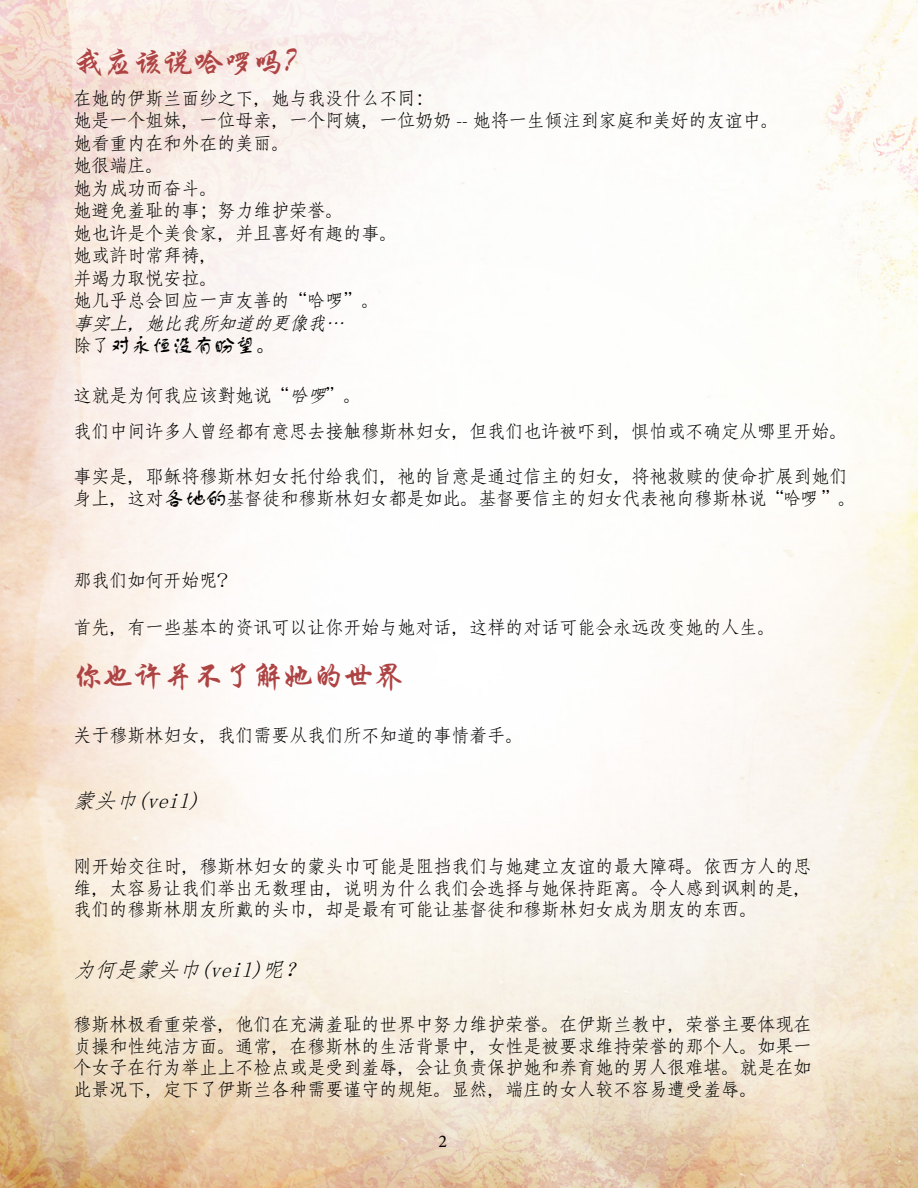
<style>
.page{position:relative;width:918px;height:1188px;background:#fff}
.page>*{position:absolute;margin:0;border:0;box-sizing:border-box;transform-origin:0 0}
.t1{font:700 30px "ST Xingkai SC";color:#ae4343}
.t2{font:italic 21px "Fang Song";color:#000}
.t3{font:21px "FZSTK GBK1 0";color:#000}
.t4{font:18px/22.5px "Adobe Fangsong Std";color:#000}
.t5{font:italic 18px "Adobe Fangsong Std";color:#000}
.t6{font:18px "Minion Pro";color:#000}
.s1{font-family:"Adobe Fangsong Std";font-size:18px}
.s2{font-family:"Adobe Fangsong Std"}
.s3{font-style:italic}
.s4{font-family:"FZSTK GBK1 0";font-size:21px}
</style>
<div class="page">
<img style="left:0;top:0;width:918px;height:1188px">
<h1 class="t1" style="left:73px;top:43px;width:241px">我应该说哈啰吗？</h1>
<p class="t4" style="left:73px;top:87px;width:707px">在她的伊斯兰面纱之下，她与我没什么不同：<br>她是一个姐妹，一位母亲，一个阿姨，一位奶奶 -- 她将一生倾注到家庭和美好的友谊中。她看重内在和外在的美丽。<br>她很端庄。<br>她为成功而奋斗。<br>她避免羞耻的事；努力维护荣誉。<br>她也许是个美食家，并且喜好有趣的事。<br>她或許时常拜祷，<br>并竭力取悦安拉。<br>她几乎总会回应一声友善的“哈啰”。</p>
<p class="t5" style="left:73px;top:312px;width:278px">事实上，她比我所知道的更像我…</p>
<p class="t3" style="left:73px;top:333px;width:205px"><span class="s1">除了</span>对永恒没有盼望<span class="s2">。</span></p>
<p class="t4" style="left:73px;top:377px;width:776px;line-height:36.2px">这就是为何我应该對她说“<span class="s3">哈啰</span>”。<br>我们中间许多人曾经都有意思去接触穆斯林妇女，但我们也许被吓到，惧怕或不确定从哪里开始。</p>
<p class="t4" style="left:73px;top:465px;width:784px">事实是，耶稣将穆斯林妇女托付给我们，祂的旨意是通过信主的妇女，将祂救赎的使命扩展到她们身上，这对<span class="s4">各地的</span>基督徒和穆斯林妇女都是如此。基督要信主的妇女代表祂向穆斯林说“哈啰 ”。</p>
<p class="t4" style="left:73px;top:569px;width:163px">那我们如何开始呢？</p>
<p class="t4" style="left:73px;top:616px;width:704px">首先，有一些基本的资讯可以让你开始与她对话，这样的对话可能会永远改变她的人生。</p>
<h1 class="t1" style="left:73px;top:656px;width:331px">你也许并不了解她的世界</h1>
<p class="t4" style="left:73px;top:724px;width:451px">关于穆斯林妇女，我们需要从我们所不知道的事情着手。</p>
<p class="t2" style="left:73px;top:790px;width:133px">蒙头巾(veil)</p>
<p class="t4" style="left:73px;top:856px;width:740px;line-height:21.6px;text-align:justify">刚开始交往时，穆斯林妇女的蒙头巾可能是阻挡我们与她建立友谊的最大障碍。依西方人的思维，太容易让我们举出无数理由，说明为什么我们会选择与她保持距离。令人感到讽刺的是，我们的穆斯林朋友所戴的头巾，却是最有可能让基督徒和穆斯林妇女成为朋友的东西。</p>
<p class="t2" style="left:73px;top:959px;width:238px">为何是蒙头巾(veil)呢？</p>
<p class="t4" style="left:73px;top:1014px;width:740px;line-height:21.6px;text-align:justify">穆斯林极看重荣誉，他们在充满羞耻的世界中努力维护荣誉。在伊斯兰教中，荣誉主要体现在贞操和性纯洁方面。通常，在穆斯林的生活背景中，女性是被要求维持荣誉的那个人。如果一个女子在行为举止上不检点或是受到羞辱，会让负责保护她和养育她的男人很难堪。就是在如此景况下，定下了伊斯兰各种需要谨守的规矩。显然，端庄的女人较不容易遭受羞辱。</p>
<p class="t6" style="left:438px;top:1129px;width:10px">2</p>
</div>
